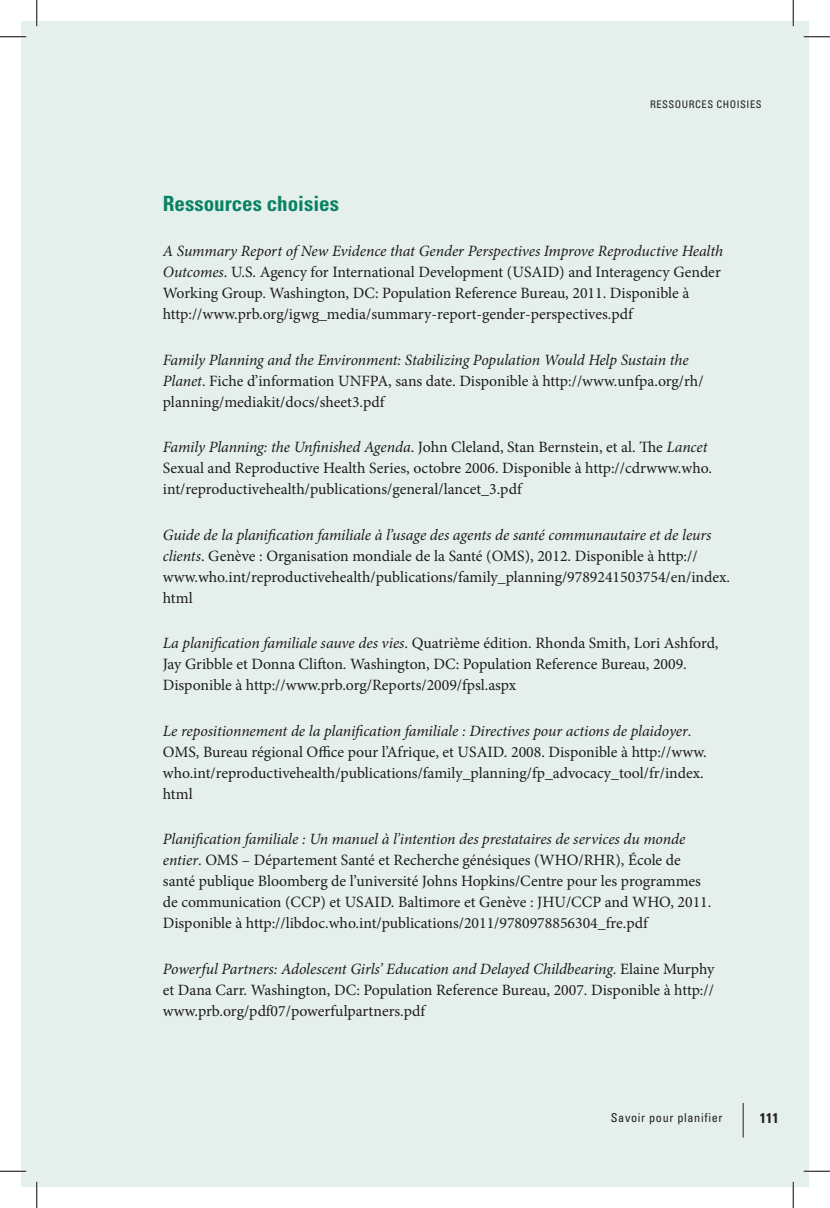
<style>
.page{position:relative;width:830px;height:1208px;background:#fff}
.page>*{position:absolute;margin:0;border:0;box-sizing:border-box;transform-origin:0 0}
.t1{font:700 condensed 21px "Univers";color:#098263}
.t2{font:15.75px/21px "Minion Pro";color:#1f1b1c}
.t3{font:700 condensed 14px "Univers";color:#231f20}
.t4{font:condensed 12.25px "Univers";letter-spacing:.05em;color:#231f20}
.t5{font:condensed 10.5px "Univers";color:#231f20}
.s1{font-style:italic}
</style>
<div class="page">
<div style="left:21px;top:21px;width:787px;height:1165px;background:#e5f0ec"></div>
<hr style="left:742px;top:1102px;width:1px;height:35px;background:#231f20">
<hr style="left:0;top:36px;width:26px;height:2px;background:#fff">
<hr style="left:803px;top:36px;width:27px;height:2px;background:#fff">
<hr style="left:0;top:1170px;width:26px;height:2px;background:#fff">
<hr style="left:803px;top:1170px;width:27px;height:2px;background:#fff">
<hr style="left:36px;top:0;width:2px;height:26px;background:#fff">
<hr style="left:36px;top:1181px;width:2px;height:27px;background:#fff">
<hr style="left:792px;top:0;width:2px;height:26px;background:#fff">
<hr style="left:792px;top:1181px;width:2px;height:27px;background:#fff">
<svg style="left:0;top:36px;width:26px;height:1px"></svg>
<svg style="left:803px;top:36px;width:27px;height:1px"></svg>
<svg style="left:0;top:1170px;width:26px;height:1px"></svg>
<svg style="left:803px;top:1170px;width:27px;height:1px"></svg>
<svg style="left:36px;top:0;width:1px;height:26px"></svg>
<svg style="left:36px;top:1181px;width:1px;height:27px"></svg>
<svg style="left:792px;top:0;width:1px;height:26px"></svg>
<svg style="left:792px;top:1181px;width:1px;height:27px"></svg>
<p class="t5" style="left:650px;top:98px;width:14px">RESSOURCES</p>
<p class="t5" style="left:716px;top:98px;width:7px">CHOISIES</p>
<h1 class="t1" style="left:163px;top:190px;width:178px">Ressources choisies</h1>
<p class="t2" style="left:163px;top:241px;width:561px"><span class="s1">A Summary Report of New Evidence that Gender Perspectives Improve Reproductive Health Outcomes</span>. U.S. Agency for International Development (USAID) and Interagency Gender Working Group. Washington, DC: Population Reference Bureau, 2011. Disponible à http://www.prb.org/igwg_media/summary-report-gender-perspectives.pdf</p>
<p class="t2" style="left:163px;top:349px;width:542px"><span class="s1">Family Planning and the Environment: Stabilizing Population Would Help Sustain the<br>Planet</span>. Fiche d’information UNFPA, sans date. Disponible à http://www.unfpa.org/rh/ planning/mediakit/docs/sheet3.pdf</p>
<p class="t2" style="left:163px;top:437px;width:550px"><span class="s1">Family Planning: the Unfinished Agenda</span>. John Cleland, Stan Bernstein, et al. The <span class="s1">Lancet<br></span>Sexual and Reproductive Health Series, octobre 2006. Disponible à http://cdrwww.who. int/reproductivehealth/publications/general/lancet_3.pdf</p>
<p class="t2" style="left:163px;top:524px;width:568px"><span class="s1">Guide de la planification familiale à l’usage des agents de santé communautaire et de leurs clients</span>. Genève : Organisation mondiale de la Santé (OMS), 2012. Disponible à http:// www.who.int/reproductivehealth/publications/family_planning/9789241503754/en/index. html</p>
<p class="t2" style="left:163px;top:633px;width:557px"><span class="s1">La planification familiale sauve des vies</span>. Quatrième édition. Rhonda Smith, Lori Ashford,<br>Jay Gribble et Donna Clifton. Washington, DC: Population Reference Bureau, 2009.<br>Disponible à http://www.prb.org/Reports/2009/fpsl.aspx</p>
<p class="t2" style="left:163px;top:720px;width:545px"><span class="s1">Le repositionnement de la planification familiale : Directives pour actions de plaidoyer</span>.<br>OMS, Bureau régional Office pour l’Afrique, et USAID. 2008. Disponible à http://www. who.int/reproductivehealth/publications/family_planning/fp_advocacy_tool/fr/index. html</p>
<p class="t2" style="left:163px;top:828px;width:550px"><span class="s1">Planification familiale : Un manuel à l’intention des prestataires de services du monde entier</span>. OMS – Département Santé et Recherche génésiques (WHO/RHR), École de santé publique Bloomberg de l’université Johns Hopkins/Centre pour les programmes de communication (CCP) et USAID. Baltimore et Genève : JHU/CCP and WHO, 2011.<br>Disponible à http://libdoc.who.int/publications/2011/9780978856304_fre.pdf</p>
<p class="t2" style="left:163px;top:958px;width:553px;text-align:justify"><span class="s1">Powerful Partners: Adolescent Girls’ Education and Delayed Childbearing</span>. Elaine Murphy et Dana Carr. Washington, DC: Population Reference Bureau, 2007. Disponible à http:// www.prb.org/pdf07/powerfulpartners.pdf</p>
<p class="t4" style="left:610px;top:1110px;width:113px">SAVOIR POUR PLANIFIER</p>
<p class="t3" style="left:759px;top:1109px;width:20px">111</p>
</div>
